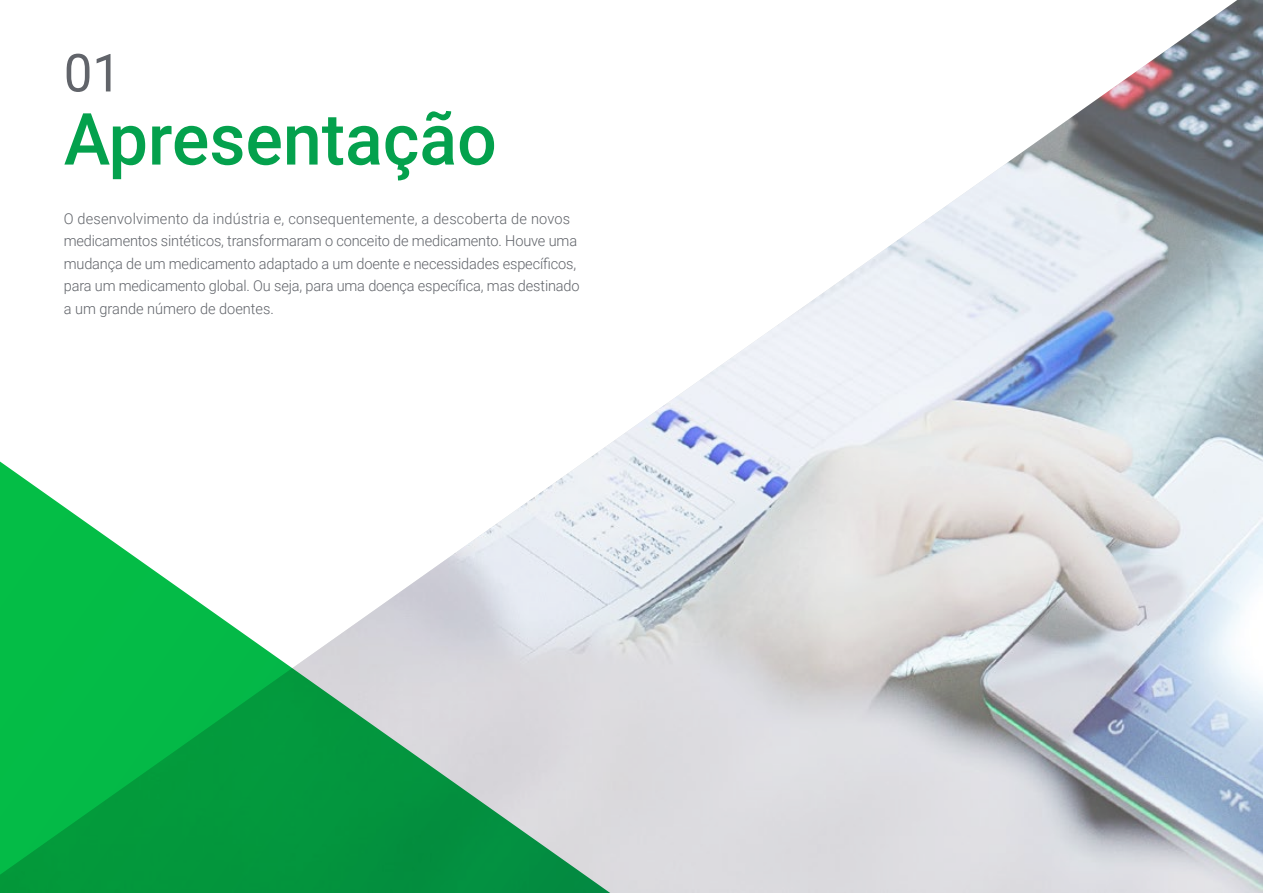
<style>
.page{position:relative;width:1263px;height:893px;background:#fff}
.page>*{position:absolute;margin:0;border:0;box-sizing:border-box;transform-origin:0 0}
.t1{font:500 72px "Roboto";color:#04a14d}
.t2{font:52.5px "Roboto";color:#61646a}
.t3{font:300 15px/22.5px "Roboto";letter-spacing:-.01em;color:#61646a}
</style>
<div class="page">
<img style="left:607px;top:0;width:656px;height:893px">
<svg style="left:0;top:446px;width:640px;height:447px"></svg>
<h2 class="t2" style="left:64px;top:36px;width:59px">01</h2>
<h1 class="t1" style="left:64px;top:89px;width:435px">Apresentação</h1>
<p class="t3" style="left:64px;top:207px;width:517px">O desenvolvimento da indústria e, consequentemente, a descoberta de novos medicamentos sintéticos, transformaram o conceito de medicamento. Houve uma mudança de um medicamento adaptado a um doente e necessidades específicos, para um medicamento global. Ou seja, para uma doença específica, mas destinado a um grande número de doentes.</p>
</div>
